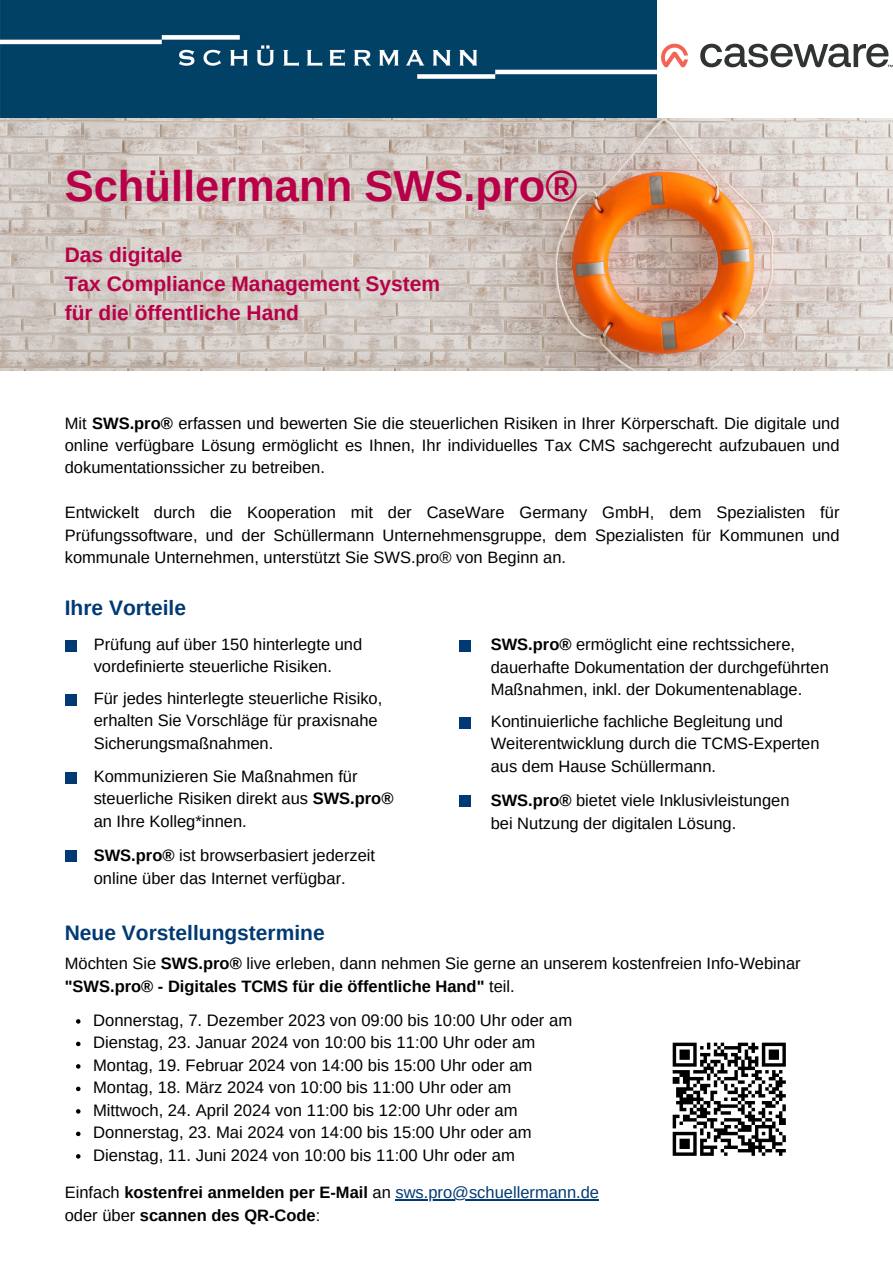
<style>
.page{position:relative;width:893px;height:1264px;background:#fff}
.page>*{position:absolute;margin:0;border:0;box-sizing:border-box;transform-origin:0 0}
.t1{font:700 43.5px "Arimo";color:#b80049}
.t2{font:700 21px "Arimo";color:#b80049}
.t3{font:700 21px "Arimo";color:#003973}
.t4{font:16.65px "Arimo";color:#000}
.t5{font:16.5px/22.5px "Arimo";color:#000}
.t6{font:700 16.5px "Arimo";color:#000}
.s1{font-weight:700}
.s2{font-weight:400}
.s3{font-weight:400;color:#003973}
</style>
<div class="page">
<div style="left:0;top:0;width:656px;height:118px;background:#014165"></div>
<img style="left:0;top:118px;width:892px;height:252px">
<hr style="left:395px;top:1199px;width:204px;height:1px;background:#003973">
<div style="left:65px;top:640px;width:11px;height:11px;background:#003973"></div>
<div style="left:65px;top:694px;width:11px;height:11px;background:#003973"></div>
<div style="left:65px;top:772px;width:11px;height:12px;background:#003973"></div>
<div style="left:65px;top:850px;width:11px;height:12px;background:#003973"></div>
<div style="left:459px;top:640px;width:11px;height:11px;background:#003973"></div>
<div style="left:459px;top:717px;width:11px;height:12px;background:#003973"></div>
<div style="left:459px;top:795px;width:11px;height:11px;background:#003973"></div>
<img style="left:672px;top:1042px;width:114px;height:114px">
<svg style="left:661px;top:44px;width:26px;height:23px"></svg>
<svg style="left:700px;top:44px;width:192px;height:23px"></svg>
<svg style="left:76px;top:1019px;width:4px;height:4px"></svg>
<svg style="left:76px;top:1041px;width:4px;height:5px"></svg>
<svg style="left:76px;top:1064px;width:4px;height:4px"></svg>
<svg style="left:76px;top:1086px;width:4px;height:5px"></svg>
<svg style="left:76px;top:1109px;width:4px;height:4px"></svg>
<svg style="left:76px;top:1131px;width:4px;height:5px"></svg>
<svg style="left:76px;top:1154px;width:4px;height:4px"></svg>
<p class="t1" style="left:65px;top:162px;width:514px">Schüllermann SWS.pro®</p>
<p class="t2" style="left:65px;top:243px;width:119px">Das digitale</p>
<p class="t2" style="left:65px;top:272px;width:377px">Tax Compliance Management System</p>
<p class="t2" style="left:65px;top:301px;width:236px">für die öffentliche Hand</p>
<p class="t5" style="left:65px;top:411px;width:776px;text-align:justify">Mit <span class="s1">SWS.pro®</span> erfassen und bewerten Sie die steuerlichen Risiken in Ihrer Körperschaft. Die digitale und online verfügbare Lösung ermöglicht es Ihnen, Ihr individuelles Tax CMS sachgerecht aufzubauen und dokumentationssicher zu betreiben.</p>
<p class="t5" style="left:65px;top:501px;width:776px;text-align:justify">Entwickelt durch die Kooperation mit der CaseWare Germany GmbH, dem Spezialisten für Prüfungssoftware, und der Schüllermann Unternehmensgruppe, dem Spezialisten für Kommunen und kommunale Unternehmen, unterstützt Sie SWS.pro® von Beginn an.</p>
<p class="t3" style="left:65px;top:596px;width:123px">Ihre Vorteile</p>
<p class="t5" style="left:94px;top:632px;width:270px">Prüfung auf über 150 hinterlegte und vordefinierte steuerliche Risiken.</p>
<p class="t5" style="left:94px;top:687px;width:290px">Für jedes hinterlegte steuerliche Risiko, erhalten Sie Vorschläge für praxisnahe<br>Sicherungsmaßnahmen.</p>
<p class="t5" style="left:94px;top:764px;width:301px">Kommunizieren Sie Maßnahmen für steuerliche Risiken direkt aus <span class="s1">SWS.pro® </span>an Ihre Kolleg*innen.</p>
<p class="t5" style="left:490px;top:633px;width:339px"><span class="s1">SWS.pro®</span> ermöglicht eine rechtssichere, dauerhafte Dokumentation der durchgeführten<br>Maßnahmen, inkl. der Dokumentenablage.</p>
<p class="t5" style="left:490px;top:709px;width:330px">Kontinuierliche fachliche Begleitung und<br>Weiterentwicklung durch die TCMS-Experten aus dem Hause Schüllermann.</p>
<p class="t5" style="left:490px;top:789px;width:300px"><span class="s1">SWS.pro®</span> bietet viele Inklusivleistungen bei Nutzung der digitalen Lösung.</p>
<p class="t5" style="left:94px;top:844px;width:283px"><span class="s1">SWS.pro®</span> ist browserbasiert jederzeit online über das Internet verfügbar.</p>
<p class="t3" style="left:65px;top:920px;width:261px">Neue Vorstellungstermine</p>
<p class="t5" style="left:65px;top:952px;width:737px">Möchten Sie <span class="s1">SWS.pro®</span> live erleben, dann nehmen Sie gerne an unserem kostenfreien Info-Webinar <span class="s1">"SWS.pro® - Digitales TCMS für die öffentliche Hand"</span> teil.</p>
<p class="t4" style="left:93px;top:1010px;width:480px">Donnerstag, 7. Dezember 2023 von 09:00 bis 10:00 Uhr oder am</p>
<p class="t4" style="left:93px;top:1033px;width:443px">Dienstag, 23. Januar 2024 von 10:00 bis 11:00 Uhr oder am</p>
<p class="t4" style="left:93px;top:1055px;width:441px">Montag, 19. Februar 2024 von 14:00 bis 15:00 Uhr oder am</p>
<p class="t4" style="left:93px;top:1078px;width:419px">Montag, 18. März 2024 von 10:00 bis 11:00 Uhr oder am</p>
<p class="t4" style="left:93px;top:1100px;width:426px">Mittwoch, 24. April 2024 von 11:00 bis 12:00 Uhr oder am</p>
<p class="t4" style="left:93px;top:1123px;width:440px">Donnerstag, 23. Mai 2024 von 14:00 bis 15:00 Uhr oder am</p>
<p class="t4" style="left:93px;top:1145px;width:423px">Dienstag, 11. Juni 2024 von 10:00 bis 11:00 Uhr oder am</p>
<p class="t6" style="left:65px;top:1183px;width:536px"><span class="s2">Einfach</span> kostenfrei anmelden per E-Mail <span class="s2">an</span> <span class="s3">sws.pro@schuellermann.de</span></p>
<p class="t6" style="left:65px;top:1205px;width:257px"><span class="s2">oder über</span> scannen des QR-Code<span class="s2">:</span></p>
</div>
